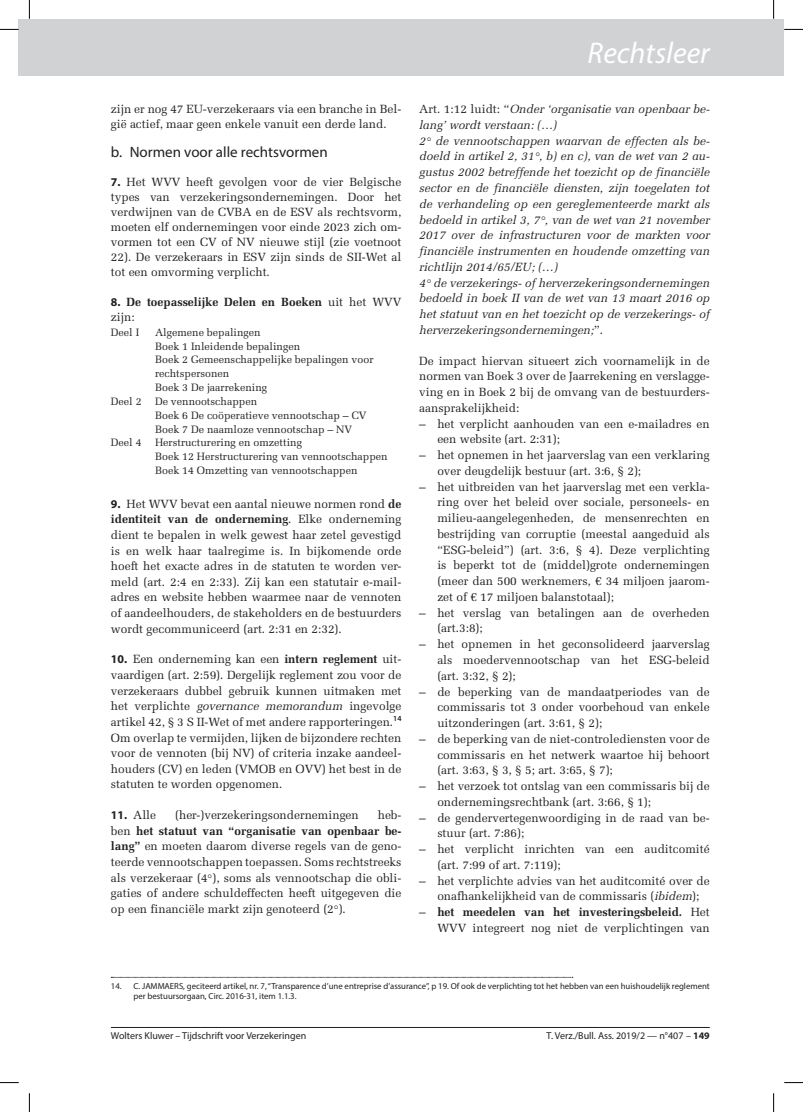
<style>
.page{position:relative;width:803px;height:1112px;background:#fff}
.page>*{position:absolute;margin:0;border:0;box-sizing:border-box;transform-origin:0 0}
.t1{font:italic 30px "Myriad Pro";color:#fff}
.t2{font:15px "Myriad Pro";color:#231f20}
.t3{font:11.88px/15.8px "Melior LT Std";color:#231f20;text-align:justify}
.t4{font:italic 11.88px/15.8px "Melior LT Std";color:#231f20}
.t5{font:700 11.88px/15px "Melior LT Std";color:#231f20}
.t6{font:10.62px/13.9px "Melior LT Std";color:#231f20}
.t7{font:10px "Myriad Pro";color:#231f20}
.t8{font:8.75px/10px "Myriad Pro";color:#231f20}
.s1{font-family:"Myriad Pro";font-weight:700}
.s2{font-family:"Myriad Pro"}
.s3{font-weight:400}
.s4{font-weight:700}
.s5{font-style:italic}
.s6{font-style:normal}
</style>
<div class="page">
<div style="left:19px;top:19px;width:765px;height:56px;background:#d1d2d4"></div>
<hr style="left:111px;top:1026px;width:599px;height:1px;background:#231f20">
<svg style="left:111px;top:976px;width:462px;height:1px"></svg>
<svg style="left:0;top:29px;width:19px;height:1px"></svg>
<svg style="left:784px;top:29px;width:19px;height:1px"></svg>
<svg style="left:0;top:1082px;width:19px;height:1px"></svg>
<svg style="left:784px;top:1082px;width:19px;height:1px"></svg>
<svg style="left:29px;top:0;width:1px;height:19px"></svg>
<svg style="left:29px;top:1093px;width:1px;height:18px"></svg>
<svg style="left:773px;top:0;width:1px;height:19px"></svg>
<svg style="left:773px;top:1093px;width:1px;height:18px"></svg>
<p class="t3" style="left:111px;top:102px;width:292px;line-height:15px">zijn er nog 47 EU-verzekeraars via een branche in Bel&shy;gië actief, maar geen enkele vanuit een derde land.</p>
<p class="t2" style="left:111px;top:143px;width:218px">b. Normen voor alle rechtsvormen</p>
<p class="t3" style="left:111px;top:174px;width:292px;line-height:15px"><span class="s1">7.</span> Het WVV heeft gevolgen voor de vier Belgische types van verzekeringsondernemingen. Door het verdwijnen van de CVBA en de ESV als rechtsvorm, moeten elf ondernemingen voor einde 2023 zich om&shy;vormen tot een CV of NV nieuwe stijl (zie voetnoot 22). De verzekeraars in ESV zijn sinds de SII-Wet al tot een omvorming verplicht.</p>
<p class="t5" style="left:111px;top:294px;width:292px"><span class="s2">8.</span> De toepasselijke Delen en Boeken <span class="s3">uit het WVV zijn:</span></p>
<p class="t6" style="left:111px;top:325px;width:30px">Deel I</p>
<p class="t6" style="left:155px;top:325px;width:220px">Algemene bepalingen<br>Boek 1 Inleidende bepalingen<br>Boek 2 Gemeenschappelijke bepalingen voor rechtspersonen<br>Boek 3 De jaarrekening</p>
<p class="t6" style="left:111px;top:394px;width:32px">Deel 2</p>
<p class="t6" style="left:155px;top:394px;width:213px">De vennootschappen<br>Boek 6 De coöperatieve vennootschap – CV<br>Boek 7 De naamloze vennootschap – NV</p>
<p class="t6" style="left:111px;top:436px;width:32px">Deel 4</p>
<p class="t6" style="left:155px;top:436px;width:234px">Herstructurering en omzetting<br>Boek 12 Herstructurering van vennootschappen<br>Boek 14 Omzetting van vennootschappen</p>
<p class="t3" style="left:111px;top:495px;width:292px"><span class="s1">9.</span> Het WVV bevat een aantal nieuwe normen rond <span class="s4">de identiteit van de onderneming</span>. Elke onderneming dient te bepalen in welk gewest haar zetel gevestigd is en welk haar taalregime is. In bijkomende orde hoeft het exacte adres in de statuten te worden ver&shy;meld (art. 2:4 en 2:33). Zij kan een statutair e-mail&shy;adres en website hebben waarmee naar de vennoten of aandeelhouders, de stakeholders en de bestuurders wordt gecommuniceerd (art. 2:31 en 2:32).</p>
<p class="t3" style="left:111px;top:651px;width:292px"><span class="s1">10.</span> Een onderneming kan een <span class="s4">intern reglement</span> uit&shy;vaardigen (art. 2:59). Dergelijk reglement zou voor de verzekeraars dubbel gebruik kunnen uitmaken met het verplichte <span class="s5">governance memorandum</span> ingevolge artikel 42, § 3 S II-Wet of met andere rapporteringen.<sup>14<br></sup>Om overlap te vermijden, lijken de bijzondere rechten voor de vennoten (bij NV) of criteria inzake aandeel&shy;houders (CV) en leden (VMOB en OVV) het best in de statuten te worden opgenomen.</p>
<p class="t3" style="left:111px;top:807px;width:47px"><span class="s1">11.</span> Alle</p>
<p class="t3" style="left:175px;top:807px;width:185px">(her-)verzekeringsondernemingen</p>
<p class="t3" style="left:111px;top:807px;width:292px;text-indent:267px">heb&shy;ben <span class="s4">het statuut van “organisatie van openbaar be&shy;lang”</span> en moeten daarom diverse regels van de geno&shy;teerde vennootschappen toepassen. Soms rechtstreeks als verzekeraar (4°), soms als vennootschap die obli&shy;gaties of andere schuldeffecten heeft uitgegeven die op een financiële markt zijn genoteerd (2°).</p>
<h1 class="t1" style="left:588px;top:34px;width:124px">Rechtsleer</h1>
<p class="t4" style="left:419px;top:101px;width:292px"><span class="s6">Art. 1:12 luidt: “</span>Onder ‘organisatie van openbaar be&shy;lang’ wordt verstaan: (…)<br>2° de vennootschappen waarvan de effecten als be&shy;doeld in artikel 2, 31°, b) en c), van de wet van 2 au&shy;gustus 2002 betreffende het toezicht op de financiële sector en de financiële diensten, zijn toegelaten tot de verhandeling op een gereglementeerde markt als bedoeld in artikel 3, 7°, van de wet van 21 november 2017 over de infrastructuren voor de markten voor financiële instrumenten en houdende omzetting van richtlijn 2014/65/EU; (…)<br>4° de verzekerings- of herverzekeringsondernemingen bedoeld in boek II van de wet van 13 maart 2016 op het statuut van en het toezicht op de verzekerings- of herverzekeringsondernemingen;<span class="s6">”.</span></p>
<p class="t3" style="left:419px;top:352px;width:292px">De impact hiervan situeert zich voornamelijk in de normen van Boek 3 over de Jaarrekening en verslagge&shy;ving en in Boek 2 bij de omvang van de bestuurders&shy;aansprakelijkheid:</p>
<p class="t3" style="left:437px;top:415px;width:274px;text-indent:-18px">– het verplicht aanhouden van een e-mailadres en een website (art. 2:31);</p>
<p class="t3" style="left:437px;top:447px;width:274px;text-indent:-18px">– het opnemen in het jaarverslag van een verklaring over deugdelijk bestuur (art. 3:6, § 2);</p>
<p class="t3" style="left:437px;top:478px;width:274px;text-indent:-18px">– het uitbreiden van het jaarverslag met een verkla&shy;ring over het beleid over sociale, personeels- en milieu-aangelegenheden, de mensenrechten en bestrijding van corruptie (meestal aangeduid als “ESG-beleid”) (art. 3:6, § 4). Deze verplichting is beperkt tot de (middel)grote ondernemingen (meer dan 500 werknemers, € 34 miljoen jaarom&shy;zet of € 17 miljoen balanstotaal);</p>
<p class="t3" style="left:437px;top:604px;width:274px;text-indent:-18px">– het verslag van betalingen aan de overheden (art.3:8);</p>
<p class="t3" style="left:437px;top:636px;width:274px;text-indent:-18px">– het opnemen in het geconsolideerd jaarverslag als moedervennootschap van het ESG-beleid (art. 3:32, § 2);</p>
<p class="t3" style="left:437px;top:683px;width:274px;text-indent:-18px">– de beperking van de mandaatperiodes van de commissaris tot 3 onder voorbehoud van enkele uitzonderingen (art. 3:61, § 2);</p>
<p class="t3" style="left:437px;top:730px;width:274px;text-indent:-18px">– de beperking van de niet-controlediensten voor de commissaris en het netwerk waartoe hij behoort (art. 3:63, § 3, § 5; art. 3:65, § 7);</p>
<p class="t3" style="left:437px;top:778px;width:274px;text-indent:-18px">– het verzoek tot ontslag van een commissaris bij de ondernemingsrechtbank (art. 3:66, § 1);</p>
<p class="t3" style="left:437px;top:809px;width:274px;text-indent:-18px">– de gendervertegenwoordiging in de raad van be&shy;stuur (art. 7:86);</p>
<p class="t3" style="left:437px;top:841px;width:274px;text-indent:-18px">– het verplicht inrichten van een auditcomité (art. 7:99 of art. 7:119);</p>
<p class="t3" style="left:437px;top:872px;width:274px;text-indent:-18px">– het verplichte advies van het auditcomité over de onafhankelijkheid van de commissaris (<span class="s5">ibidem</span>);</p>
<p class="t3" style="left:419px;top:904px;width:292px;text-align:right">– <span class="s4">het meedelen van het investeringsbeleid.</span> Het<br>WVV integreert nog niet de verplichtingen van</p>
<p class="t8" style="left:133px;top:980px;width:578px;text-indent:-22px">14. C. JAMMAERS, geciteerd artikel, nr. 7, “Transparence d’une entreprise d’assurance”, p 19. Of ook de verplichting tot het hebben van een huishoudelijk reglement per bestuursorgaan, Circ. 2016-31, item 1.1.3.</p>
<p class="t7" style="left:111px;top:1029px;width:197px">Wolters Kluwer – Tijdschrift voor Verzekeringen</p>
<p class="t7" style="left:547px;top:1029px;width:165px">T. Verz./Bull. Ass. 2019/2 — n°407 – <span class="s4">149</span></p>
</div>
